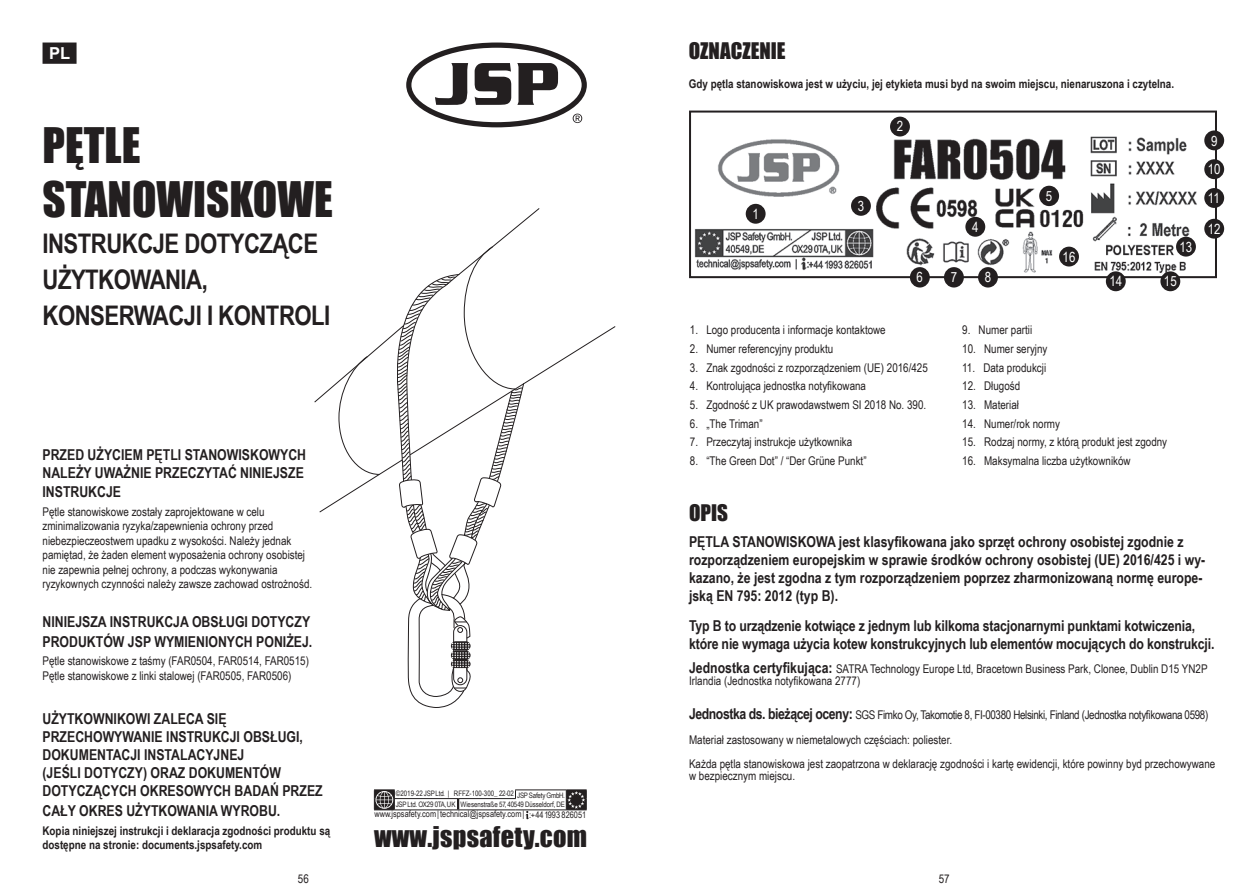
<style>
.page{position:relative;width:1259px;height:893px;background:#fff}
.page>*{position:absolute;margin:0;border:0;box-sizing:border-box;transform-origin:0 0}
.t1{font:45px/54px "Impact";color:#231f20}
.t2{font:700 27px/36px "Arial Narrow";letter-spacing:-.02em;color:#231f20}
.t3{font:26.25px "Impact";letter-spacing:.01em;color:#231f20}
.t4{font:21px "Impact";color:#231f20}
.t5{font:700 16.5px "Arial";color:#fff}
.t6{font:700 15px/18px "Arial Narrow";color:#231f20}
.t7{font:13.95px "Arial Narrow";color:#fff}
.t8{font:12px/14.4px "Arial Narrow";color:#231f20}
.t9{font:700 12px/14.4px "Arial Narrow";color:#231f20}
.t10{font:9px "Arial Narrow";color:#231f20}
.t11{font:7.5px/10.4px "Arial Narrow";letter-spacing:-.01em;color:#231f20}
.s1{font-weight:700;font-size:15px}
</style>
<div class="page">
<svg style="left:406px;top:43px;width:181px;height:84px"></svg>
<svg style="left:314px;top:208px;width:302px;height:500px"></svg>
<div style="left:44px;top:44px;width:32px;height:19px;background:#231f20"></div>
<div style="left:43px;top:43px;width:34px;height:21px;border:2px solid #231f20"></div>
<img style="left:694px;top:132px;width:503px;height:143px">
<div style="left:689px;top:111px;width:528px;height:167px;border:2px solid #231f20"></div>
<div style="left:745px;top:204px;width:20px;height:20px;background:#231f20;border-radius:50%"></div>
<div style="left:890px;top:117px;width:20px;height:20px;background:#231f20;border-radius:50%"></div>
<div style="left:851px;top:196px;width:20px;height:20px;background:#231f20;border-radius:50%"></div>
<div style="left:965px;top:217px;width:20px;height:20px;background:#231f20;border-radius:50%"></div>
<div style="left:1204px;top:130px;width:20px;height:20px;background:#231f20;border-radius:50%"></div>
<div style="left:1204px;top:188px;width:20px;height:20px;background:#231f20;border-radius:50%"></div>
<div style="left:1204px;top:159px;width:20px;height:20px;background:#231f20;border-radius:50%"></div>
<div style="left:1204px;top:219px;width:20px;height:20px;background:#231f20;border-radius:50%"></div>
<div style="left:1176px;top:237px;width:20px;height:20px;background:#231f20;border-radius:50%"></div>
<div style="left:1106px;top:271px;width:19px;height:20px;background:#231f20;border-radius:50%"></div>
<div style="left:1160px;top:271px;width:20px;height:20px;background:#231f20;border-radius:50%"></div>
<div style="left:1059px;top:247px;width:20px;height:19px;background:#231f20;border-radius:50%"></div>
<div style="left:1039px;top:186px;width:20px;height:20px;background:#231f20;border-radius:50%"></div>
<div style="left:910px;top:267px;width:19px;height:21px;background:#231f20;border-radius:50%"></div>
<div style="left:944px;top:267px;width:20px;height:21px;background:#231f20;border-radius:50%"></div>
<div style="left:978px;top:267px;width:20px;height:21px;background:#231f20;border-radius:50%"></div>
<svg style="left:374px;top:789px;width:213px;height:30px"></svg>
<h3 class="t5" style="left:49px;top:42px;width:23px">PL</h3>
<h3 class="t4" style="left:689px;top:35px;width:98px">OZNACZENIE</h3>
<p class="t9" style="left:689px;top:76px;width:487px">Gdy pętla stanowiskowa jest w użyciu, jej etykieta musi byd na swoim miejscu, nienaruszona i czytelna.</p>
<h1 class="t1" style="left:43px;top:117px;width:292px">PĘTLE<br>STANOWISKOWE</h1>
<h2 class="t2" style="left:43px;top:224px;width:289px">INSTRUKCJE DOTYCZĄCE<br>UŻYTKOWANIA,<br>KONSERWACJI I KONTROLI</h2>
<p class="t6" style="left:43px;top:444px;width:265px">PRZED UŻYCIEM PĘTLI STANOWISKOWYCH<br>NALEŻY UWAŻNIE PRZECZYTAĆ NINIEJSZE</p>
<p class="t6" style="left:43px;top:482px;width:80px">INSTRUKCJE</p>
<p class="t8" style="left:43px;top:504px;width:271px">Pętle stanowiskowe zostały zaprojektowane w celu zminimalizowania ryzyka/zapewnienia ochrony przed niebezpieczeostwem upadku z wysokości. Należy jednak pamiętad, że żaden element wyposażenia ochrony osobistej nie zapewnia pełnej ochrony, a podczas wykonywania ryzykownych czynności należy zawsze zachowad ostrożnośd.</p>
<p class="t6" style="left:43px;top:611px;width:271px;line-height:19.8px">NINIEJSZA INSTRUKCJA OBSŁUGI DOTYCZY<br>PRODUKTÓW JSP WYMIENIONYCH PONIŻEJ.</p>
<p class="t8" style="left:43px;top:653px;width:268px">Pętle stanowiskowe z taśmy (FAR0504, FAR0514, FAR0515)<br>Pętle stanowiskowe z linki stalowej (FAR0505, FAR0506)</p>
<p class="t6" style="left:43px;top:709px;width:282px">UŻYTKOWNIKOWI ZALECA SIĘ<br>PRZECHOWYWANIE INSTRUKCJI OBSŁUGI,<br>DOKUMENTACJI INSTALACYJNEJ<br>(JEŚLI DOTYCZY) ORAZ DOKUMENTÓW<br>DOTYCZĄCYCH OKRESOWYCH BADAŃ PRZEZ</p>
<p class="t6" style="left:43px;top:801px;width:239px">CAŁY OKRES UŻYTKOWANIA WYROBU.</p>
<p class="t9" style="left:43px;top:823px;width:289px">Kopia niniejszej instrukcji i deklaracja zgodności produktu są dostępne na stronie: documents.jspsafety.com</p>
<p class="t11" style="left:396px;top:788px;width:171px">©2019-22 JSP Ltd. | RFFZ-100-300_ 22-02 JSP Safety GmbH.<br>JSPLtd. OX29 0TA,UK Wiesenstraße 57, 40549 Düsseldorf, DE</p>
<p class="t10" style="left:374px;top:808px;width:213px">www.jspsafety.com | technical@jspsafety.com| :+44 1993 826051</p>
<h3 class="t3" style="left:374px;top:816px;width:214px">www.jspsafety.com</h3>
<p class="t7" style="left:752px;top:204px;width:8px">1</p>
<p class="t7" style="left:857px;top:196px;width:8px">3</p>
<p class="t7" style="left:896px;top:116px;width:8px">2</p>
<p class="t7" style="left:916px;top:267px;width:8px">6</p>
<p class="t8" style="left:690px;top:322px;width:197px">1. Logo producenta i informacje kontaktowe</p>
<p class="t8" style="left:690px;top:341px;width:145px">2. Numer referencyjny produktu</p>
<p class="t8" style="left:690px;top:360px;width:239px">3. Znak zgodności z rozporządzeniem (UE) 2016/425</p>
<p class="t8" style="left:690px;top:378px;width:178px">4. Kontrolująca jednostka notyfikowana</p>
<p class="t8" style="left:690px;top:397px;width:238px">5. Zgodność z UK prawodawstwem SI 2018 No. 390.</p>
<p class="t8" style="left:690px;top:416px;width:74px">6. „The Triman”</p>
<p class="t8" style="left:690px;top:434px;width:164px">7. Przeczytaj instrukcje użytkownika</p>
<p class="t8" style="left:690px;top:453px;width:178px">8. “The Green Dot” / “Der Grüne Punkt”</p>
<p class="t7" style="left:972px;top:217px;width:8px">4</p>
<p class="t7" style="left:950px;top:267px;width:8px">7</p>
<p class="t7" style="left:984px;top:267px;width:8px">8</p>
<p class="t7" style="left:1046px;top:186px;width:8px">5</p>
<p class="t7" style="left:1062px;top:247px;width:14px">16</p>
<p class="t7" style="left:1179px;top:237px;width:14px">13</p>
<p class="t7" style="left:1109px;top:271px;width:14px">14</p>
<p class="t7" style="left:1164px;top:271px;width:14px">15</p>
<p class="t8" style="left:962px;top:322px;width:71px">9. Numer partii</p>
<p class="t8" style="left:962px;top:341px;width:87px">10. Numer seryjny</p>
<p class="t8" style="left:962px;top:360px;width:86px">11. Data produkcji</p>
<p class="t8" style="left:962px;top:378px;width:59px">12. Długośd</p>
<p class="t8" style="left:962px;top:397px;width:58px">13. Materiał</p>
<p class="t8" style="left:962px;top:416px;width:99px">14. Numer/rok normy</p>
<p class="t8" style="left:962px;top:434px;width:206px">15. Rodzaj normy, z którą produkt jest zgodny</p>
<p class="t8" style="left:962px;top:453px;width:170px">16. Maksymalna liczba użytkowników</p>
<p class="t7" style="left:1211px;top:130px;width:8px">9</p>
<p class="t7" style="left:1207px;top:159px;width:14px">10</p>
<p class="t7" style="left:1207px;top:188px;width:13px">11</p>
<p class="t7" style="left:1207px;top:219px;width:14px">12</p>
<h3 class="t4" style="left:689px;top:497px;width:40px">OPIS</h3>
<p class="t6" style="left:689px;top:532px;width:518px">PĘTLA STANOWISKOWA jest klasyfikowana jako sprzęt ochrony osobistej zgodnie z rozporządzeniem europejskim w sprawie środków ochrony osobistej (UE) 2016/425 i wy&shy;kazano, że jest zgodna z tym rozporządzeniem poprzez zharmonizowaną normę europe&shy;jską EN 795: 2012 (typ B).</p>
<p class="t6" style="left:689px;top:616px;width:527px">Typ B to urządzenie kotwiące z jednym lub kilkoma stacjonarnymi punktami kotwiczenia, które nie wymaga użycia kotew konstrukcyjnych lub elementów mocujących do konstrukcji.</p>
<p class="t8" style="left:689px;top:663px;width:520px;line-height:12px"><span class="s1">Jednostka certyfikująca:</span> SATRA Technology Europe Ltd, Bracetown Business Park, Clonee, Dublin D15 YN2P<br>Irlandia (Jednostka notyfikowana 2777)</p>
<p class="t8" style="left:689px;top:703px;width:528px;line-height:24px"><span class="s1">Jednostka ds. bieżącej oceny:</span> SGS Fimko Oy, Takomotie 8, FI-00380 Helsinki, Finland (Jednostka notyfikowana 0598)<br>Materiał zastosowany w niemetalowych częściach: poliester.<br>Każda pętla stanowiskowa jest zaopatrzona w deklarację zgodności i kartę ewidencji, które powinny byd przechowywane</p>
<p class="t8" style="left:689px;top:768px;width:108px">w bezpiecznym miejscu.</p>
<p class="t8" style="left:298px;top:871px;width:12px">56</p>
<p class="t8" style="left:938px;top:871px;width:12px">57</p>
</div>
